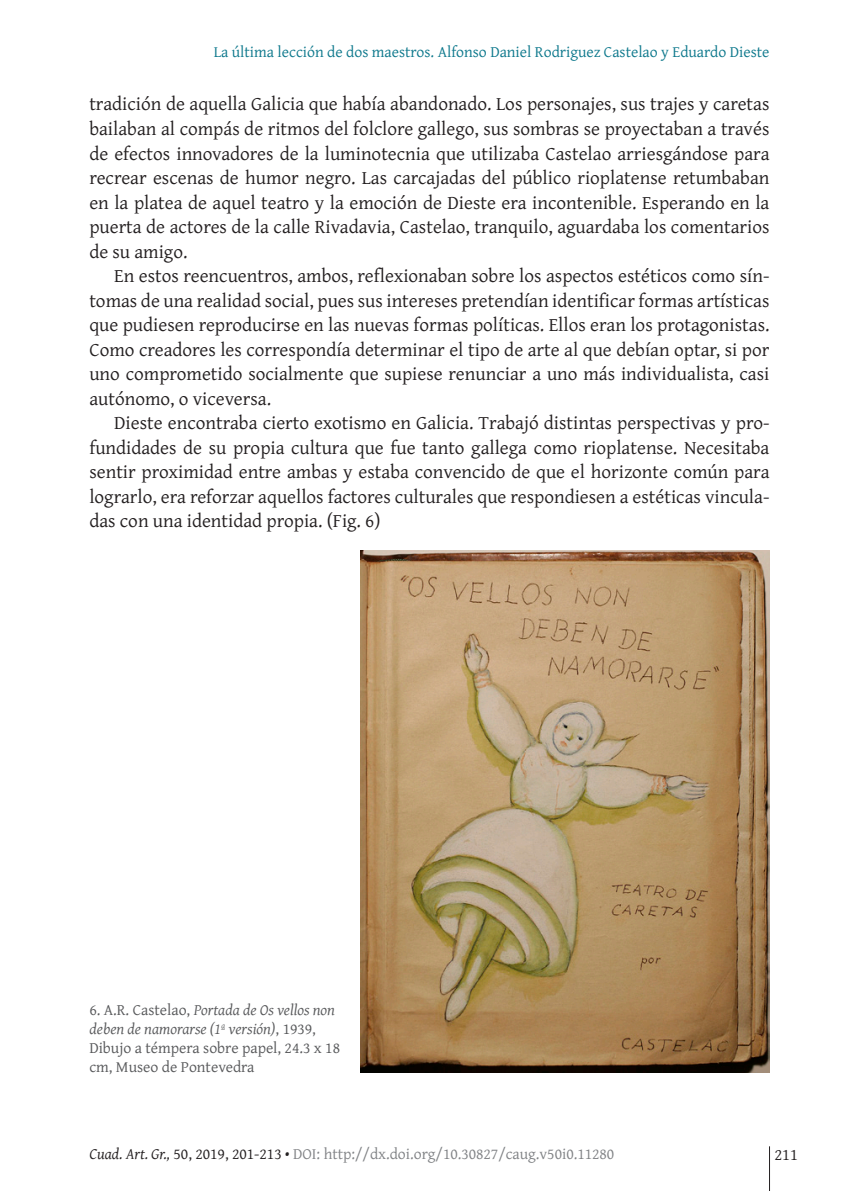
<style>
.page{position:relative;width:844px;height:1191px;background:#fff}
.page>*{position:absolute;margin:0;border:0;box-sizing:border-box;transform-origin:0 0}
.t1{font:19.25px/24.5px "Gentium Plus";color:#231f20;text-align:justify}
.t2{font:16.62px "Gentium Plus";color:#231f20}
.piedefoto{font:15.75px/18.9px "Gentium Plus";color:#57585a}
.t3{font:15.75px "Gentium Plus";color:#808285}
.t4{font:15.75px "Gentium Plus";color:#0d788c}
.s1{font-style:italic}
.s2{font-style:italic;color:#231f20}
.s3{color:#231f20}
</style>
<div class="page">
<hr style="left:769px;top:1146px;width:1px;height:45px;background:#231f20">
<img style="left:360px;top:551px;width:409px;height:521px">
<p class="t4" style="left:214px;top:37px;width:557px">La última lección de dos maestros. Alfonso Daniel Rodriguez Castelao y Eduardo Dieste</p>
<p class="t1" style="left:89px;top:90px;width:681px">tradición de aquella Galicia que había abandonado. Los personajes, sus trajes y caretas bailaban al compás de ritmos del folclore gallego, sus sombras se proyectaban a través de efectos innovadores de la luminotecnia que utilizaba Castelao arriesgándose para recrear escenas de humor negro. Las carcajadas del público rioplatense retumbaban en la platea de aquel teatro y la emoción de Dieste era incontenible. Esperando en la puerta de actores de la calle Rivadavia, Castelao, tranquilo, aguardaba los comentarios de su amigo.</p>
<p class="t1" style="left:89px;top:262px;width:681px;text-indent:25px">En estos reencuentros, ambos, reflexionaban sobre los aspectos estéticos como sín&shy;tomas de una realidad social, pues sus intereses pretendían identificar formas artísticas que pudiesen reproducirse en las nuevas formas políticas. Ellos eran los protagonistas.<br>Como creadores les correspondía determinar el tipo de arte al que debían optar, si por uno comprometido socialmente que supiese renunciar a uno más individualista, casi autónomo, o viceversa.</p>
<p class="t1" style="left:89px;top:409px;width:681px;text-indent:25px">Dieste encontraba cierto exotismo en Galicia. Trabajó distintas perspectivas y pro&shy;fundidades de su propia cultura que fue tanto gallega como rioplatense. Necesitaba sentir proximidad entre ambas y estaba convencido de que el horizonte común para lograrlo, era reforzar aquellos factores culturales que respondiesen a estéticas vincula&shy;das con una identidad propia. (Fig. 6)</p>
<p class="piedefoto" style="left:89px;top:999px;width:252px">6. A.R. Castelao, <span class="s1">Portada de Os vellos non deben de namorarse (1ª versión)</span>, 1939, Dibujo a témpera sobre papel, 24.3 x 18 cm, Museo de Pontevedra</p>
<p class="t3" style="left:89px;top:1138px;width:526px"><span class="s2">Cuad. Art. Gr.,</span> <span class="s3">50, 2019, 201-213 •</span> DOI: http://dx.doi.org/10.30827/caug.v50i0.11280</p>
<p class="t2" style="left:774px;top:1138px;width:25px">211</p>
</div>
